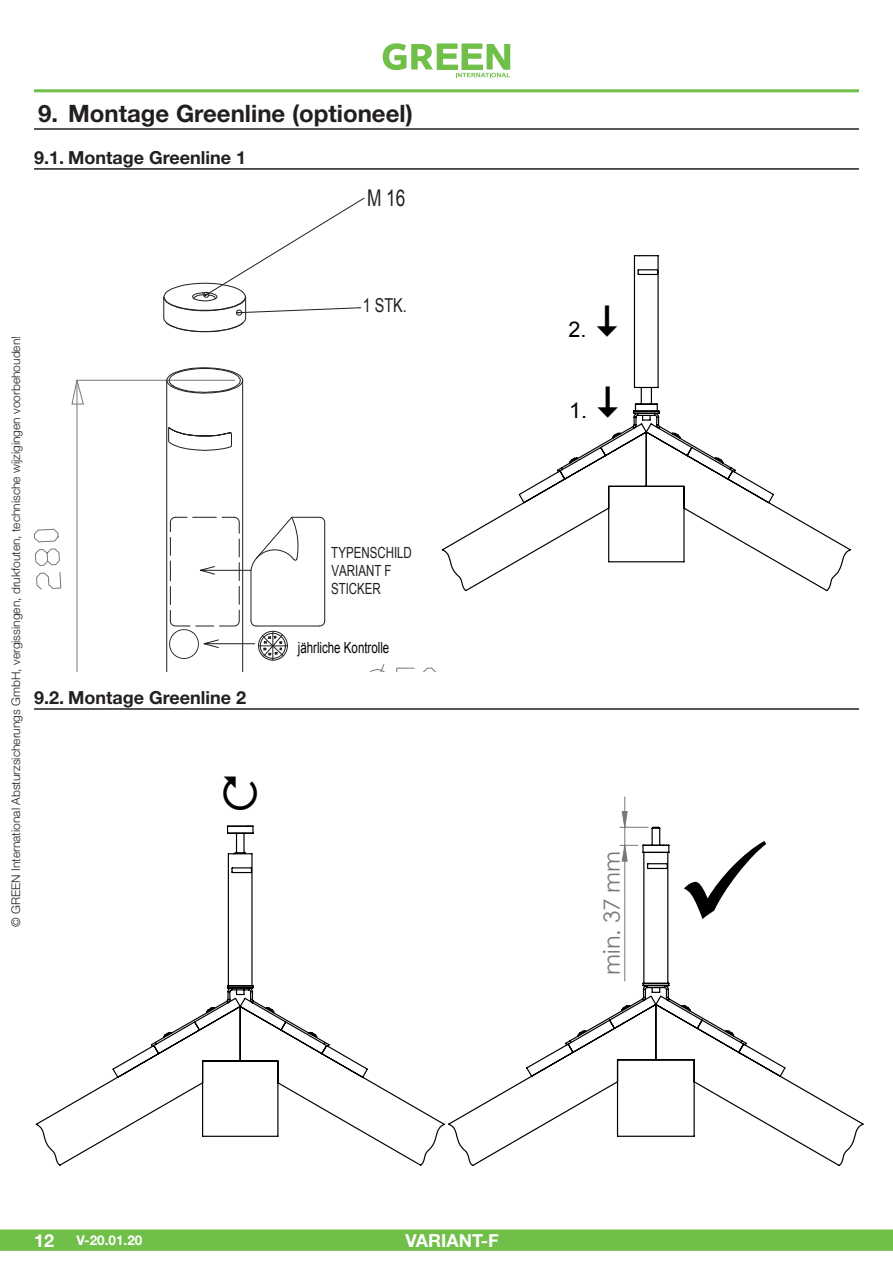
<style>
.page{position:relative;width:893px;height:1263px;background:#fff}
.page>*{position:absolute;margin:0;border:0;box-sizing:border-box;transform-origin:0 0}
.t1{font:700 24px "Helvetica Neue LT Std";color:#231f20}
.t2{font:23.1px "Arial";color:#231f20;scale:.75 1}
.t3{font:22.35px "Century Gothic";color:#75797b}
.t4{font:21.6px "Arial";color:#000001}
.t5{font:19.2px "Arial";color:#231f20;scale:.75 1}
.t6{font:700 18px "Helvetica Neue LT Std";color:#231f20}
.t7{font:700 18px "Helvetica Neue LT Std";color:#fff}
.t8{font:15.3px/18.5px "Arial";color:#231f20;scale:.75 1}
.t9{font:15.3px "Arial";color:#000001;scale:.75 1}
.t10{font:700 13.5px "Helvetica Neue LT Std";color:#fff}
.t11{font:300 12px "Helvetica Neue LT Std";color:#231f20}
</style>
<div class="page">
<svg style="left:383px;top:43px;width:127px;height:34px"></svg>
<hr style="left:34px;top:89px;width:825px;height:3px;background:#70bf49">
<svg style="left:0;top:1229px;width:893px;height:22px;background:#74c14e"></svg>
<hr style="left:34px;top:128px;width:825px;height:2px;background:#231f20">
<hr style="left:34px;top:168px;width:825px;height:2px;background:#231f20">
<svg style="left:36px;top:572px;width:25px;height:18px"></svg>
<svg style="left:35px;top:548px;width:25px;height:18px"></svg>
<svg style="left:34px;top:529px;width:25px;height:13px"></svg>
<svg style="left:369px;top:664px;width:16px;height:8px"></svg>
<svg style="left:396px;top:667px;width:19px;height:5px"></svg>
<svg style="left:423px;top:667px;width:13px;height:5px"></svg>
<svg style="left:77px;top:380px;width:91px;height:292px"></svg>
<svg style="left:71px;top:379px;width:13px;height:26px"></svg>
<hr style="left:242px;top:380px;width:1px;height:292px;background:#231f20">
<hr style="left:166px;top:380px;width:1px;height:292px;background:#231f20">
<svg style="left:168px;top:427px;width:64px;height:24px"></svg>
<svg style="left:166px;top:367px;width:77px;height:27px"></svg>
<svg style="left:163px;top:197px;width:202px;height:135px"></svg>
<svg style="left:169px;top:516px;width:156px;height:144px"></svg>
<hr style="left:34px;top:708px;width:825px;height:2px;background:#231f20">
<svg style="left:35px;top:825px;width:410px;height:341px"></svg>
<hr style="left:624px;top:797px;width:1px;height:30px;background:#75797b">
<svg style="left:621px;top:811px;width:7px;height:14px"></svg>
<svg style="left:448px;top:825px;width:416px;height:341px"></svg>
<svg style="left:441px;top:255px;width:410px;height:337px"></svg>
<svg style="left:597px;top:386px;width:21px;height:32px"></svg>
<svg style="left:597px;top:305px;width:20px;height:32px"></svg>
<svg style="left:684px;top:840px;width:82px;height:79px"></svg>
<h1 class="t1" style="left:38px;top:99px;width:376px">9. Montage Greenline (optioneel)</h1>
<h3 class="t6" style="left:34px;top:146px;width:214px">9.1. Montage Greenline 1</h3>
<h2 class="t2" style="left:367px;top:183px;width:53px">M 16</h2>
<p class="t11" style="left:9px;top:927px;width:592px;rotate:-90deg">© GREEN International Absturzsicherungs GmbH, vergissingen, drukfouten, technische wijzigingen voorbehouden!</p>
<h3 class="t6" style="left:34px;top:686px;width:214px">9.2. Montage Greenline 2</h3>
<h3 class="t5" style="left:363px;top:292px;width:60px">1 STK.</h3>
<p class="t8" style="left:331px;top:543px;width:109px">TYPENSCHILD<br>VARIANT F<br>STICKER</p>
<p class="t9" style="left:298px;top:638px;width:124px">jährliche Kontrolle</p>
<h3 class="t4" style="left:568px;top:316px;width:20px">2.</h3>
<h3 class="t4" style="left:569px;top:396px;width:20px">1.</h3>
<h3 class="t3" style="left:596px;top:975px;width:126px;rotate:-90deg">min. 37 mm</h3>
<h3 class="t7" style="left:34px;top:1229px;width:22px">12</h3>
<p class="t10" style="left:77px;top:1232px;width:67px">V-20.01.20</p>
<h3 class="t7" style="left:405px;top:1229px;width:95px">VARIANT-F</h3>
</div>
